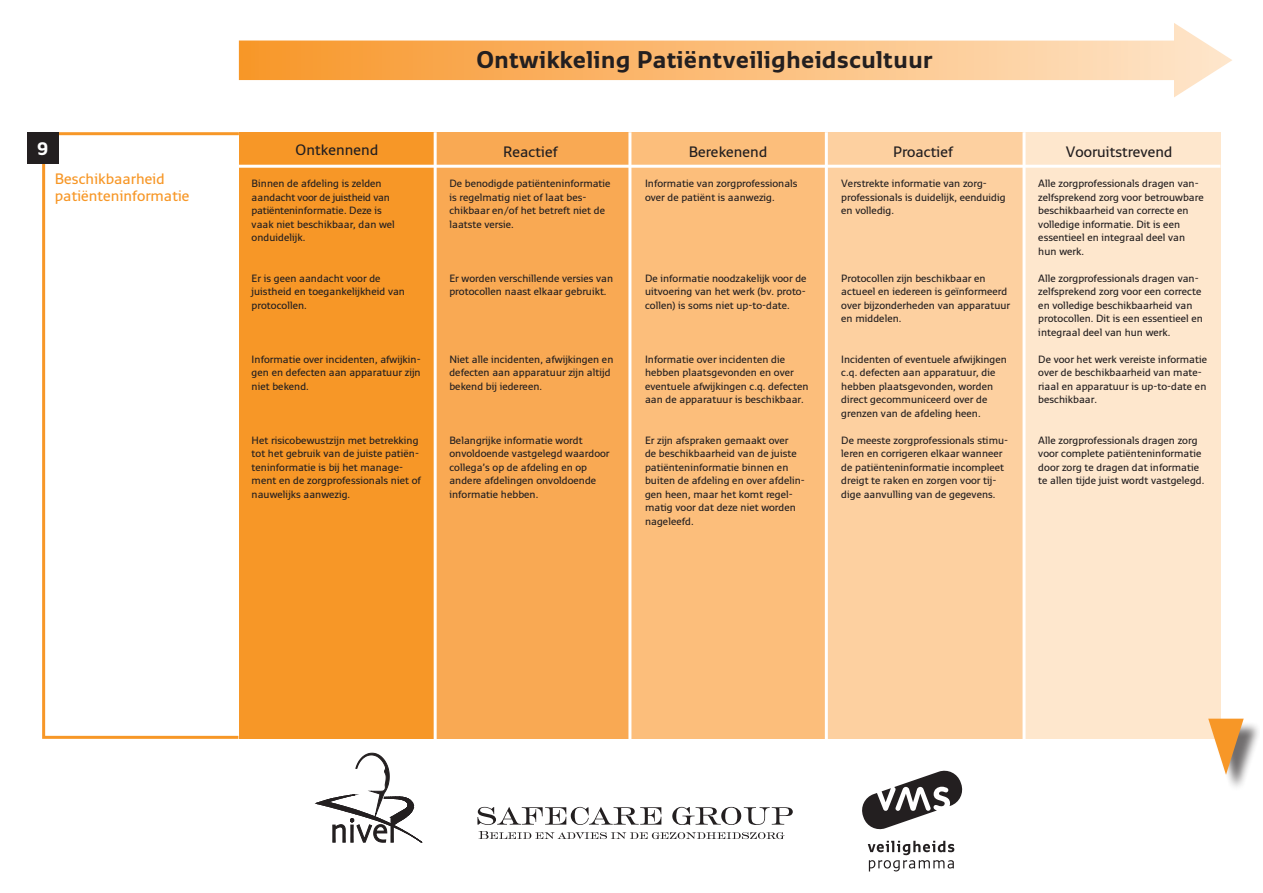
<style>
.page{position:relative;width:1263px;height:893px;background:#fff}
.page>*{position:absolute;margin:0;border:0;box-sizing:border-box;transform-origin:0 0}
.t1{font:700 24px "Monitor";color:#231f20}
.t2{font:700 18px "Monitor";color:#fff}
.t3{font:600 15px "Monitor";color:#231f20}
.t4{font:600 15px "Monitor";color:#f79727}
.t5{font:600 10.5px/13.5px "Monitor";color:#231f20}
</style>
<div class="page">
<div style="left:239px;top:132px;width:196px;height:607px;background:#f79727"></div>
<div style="left:435px;top:132px;width:196px;height:607px;background:#f9a953"></div>
<div style="left:631px;top:132px;width:197px;height:607px;background:#fcbe7b"></div>
<div style="left:828px;top:132px;width:196px;height:607px;background:#fdd0a0"></div>
<div style="left:1024px;top:132px;width:196px;height:607px;background:#fee7cd"></div>
<svg style="left:42px;top:135px;width:199px;height:604px"></svg>
<hr style="left:239px;top:165px;width:981px;height:3px;background:#fff">
<hr style="left:434px;top:132px;width:3px;height:723px;background:#fff">
<hr style="left:628px;top:132px;width:3px;height:723px;background:#fff">
<hr style="left:825px;top:132px;width:3px;height:723px;background:#fff">
<hr style="left:1022px;top:132px;width:3px;height:723px;background:#fff">
<svg style="left:239px;top:23px;width:993px;height:74px"></svg>
<hr style="left:42px;top:132px;width:197px;height:3px;background:#f79727">
<div style="left:27px;top:132px;width:32px;height:32px;background:#231f20"></div>
<div style="left:1210px;top:721px;width:50px;height:71px;background:#231f20;opacity:.65"></div>
<svg style="left:1208px;top:719px;width:36px;height:56px"></svg>
<svg style="left:316px;top:752px;width:106px;height:91px"></svg>
<svg style="left:479px;top:831px;width:306px;height:8px"></svg>
<svg style="left:477px;top:807px;width:184px;height:18px"></svg>
<svg style="left:672px;top:807px;width:121px;height:18px"></svg>
<svg style="left:862px;top:770px;width:101px;height:60px"></svg>
<svg style="left:868px;top:841px;width:86px;height:30px"></svg>
<p class="t2" style="left:37px;top:138px;width:12px">9</p>
<p class="t4" style="left:55px;top:170px;width:111px">Beschikbaarheid</p>
<p class="t4" style="left:55px;top:186px;width:136px">patiënteninformatie</p>
<p class="t1" style="left:476px;top:45px;width:457px">Ontwikkeling Patiëntveiligheidscultuur</p>
<p class="t3" style="left:296px;top:140px;width:84px">Ontkennend</p>
<p class="t3" style="left:503px;top:142px;width:56px">Reactief</p>
<p class="t3" style="left:689px;top:142px;width:80px">Berekenend</p>
<p class="t3" style="left:893px;top:142px;width:61px">Proactief</p>
<p class="t3" style="left:1066px;top:142px;width:108px">Vooruitstrevend</p>
<p class="t5" style="left:252px;top:176px;width:132px">Binnen de afdeling is zelden</p>
<p class="t5" style="left:252px;top:190px;width:145px">aandacht voor de juistheid van patiënteninformatie. Deze is vaak niet beschikbaar, dan wel onduidelijk.</p>
<p class="t5" style="left:252px;top:271px;width:155px">Er is geen aandacht voor de juistheid en toegankelijkheid van protocollen.</p>
<p class="t5" style="left:252px;top:352px;width:171px;text-align:justify">Informatie over incidenten, afwijkin&shy;gen en defecten aan apparatuur zijn niet bekend.</p>
<p class="t5" style="left:252px;top:433px;width:171px">Het risicobewustzijn met betrekking tot het gebruik van de juiste patiën&shy;teninformatie is bij het manage&shy;ment en de zorgprofessionals niet of nauwelijks aanwezig.</p>
<p class="t5" style="left:449px;top:176px;width:163px">De benodigde patiënteninformatie is regelmatig niet of laat bes&shy;chikbaar en/of het betreft niet de laatste versie.</p>
<p class="t5" style="left:449px;top:271px;width:165px">Er worden verschillende versies van protocollen naast elkaar gebruikt.</p>
<p class="t5" style="left:449px;top:352px;width:166px">Niet alle incidenten, afwijkingen en defecten aan apparatuur zijn altijd bekend bij iedereen.</p>
<p class="t5" style="left:449px;top:433px;width:162px">Belangrijke informatie wordt onvoldoende vastgelegd waardoor</p>
<p class="t5" style="left:449px;top:460px;width:148px">collega’s op de afdeling en op andere afdelingen onvoldoende informatie hebben.</p>
<p class="t5" style="left:645px;top:176px;width:154px">Informatie van zorgprofessionals over de patiënt is aanwezig.</p>
<p class="t5" style="left:645px;top:271px;width:163px;text-align:justify">De informatie noodzakelijk voor de uitvoering van het werk (bv. proto&shy;collen) is soms niet up-to-date.</p>
<p class="t5" style="left:645px;top:352px;width:165px">Informatie over incidenten die hebben plaatsgevonden en over eventuele afwijkingen c.q. defecten aan de apparatuur is beschikbaar.</p>
<p class="t5" style="left:645px;top:433px;width:153px">Er zijn afspraken gemaakt over de beschikbaarheid van de juiste patiënteninformatie binnen en</p>
<p class="t5" style="left:645px;top:473px;width:161px">buiten de afdeling en over afdelin&shy;gen heen, maar het komt regel&shy;matig voor dat deze niet worden nageleefd.</p>
<p class="t5" style="left:841px;top:176px;width:166px">Verstrekte informatie van zorg&shy;professionals is duidelijk, eenduidig en volledig.</p>
<p class="t5" style="left:841px;top:271px;width:170px">Protocollen zijn beschikbaar en actueel en iedereen is geïnformeerd over bijzonderheden van apparatuur en middelen.</p>
<p class="t5" style="left:841px;top:352px;width:167px">Incidenten of eventuele afwijkingen c.q. defecten aan apparatuur, die hebben plaatsgevonden, worden direct gecommuniceerd over de grenzen van de afdeling heen.</p>
<p class="t5" style="left:841px;top:433px;width:168px">De meeste zorgprofessionals stimu&shy;leren en corrigeren elkaar wanneer de patiënteninformatie incompleet dreigt te raken en zorgen voor tij&shy;dige aanvulling van de gegevens.</p>
<p class="t5" style="left:1038px;top:176px;width:167px">Alle zorgprofessionals dragen van&shy;zelfsprekend zorg voor betrouwbare beschikbaarheid van correcte en volledige informatie. Dit is een essentieel en integraal deel van hun werk.</p>
<p class="t5" style="left:1038px;top:271px;width:166px">Alle zorgprofessionals dragen van&shy;zelfsprekend zorg voor een correcte en volledige beschikbaarheid van protocollen. Dit is een essentieel en integraal deel van hun werk.</p>
<p class="t5" style="left:1038px;top:352px;width:170px">De voor het werk vereiste informatie over de beschikbaarheid van mate&shy;riaal en apparatuur is up-to-date en beschikbaar.</p>
<p class="t5" style="left:1038px;top:433px;width:168px">Alle zorgprofessionals dragen zorg voor complete patiënteninformatie door zorg te dragen dat informatie te allen tijde juist wordt vastgelegd.</p>
</div>
